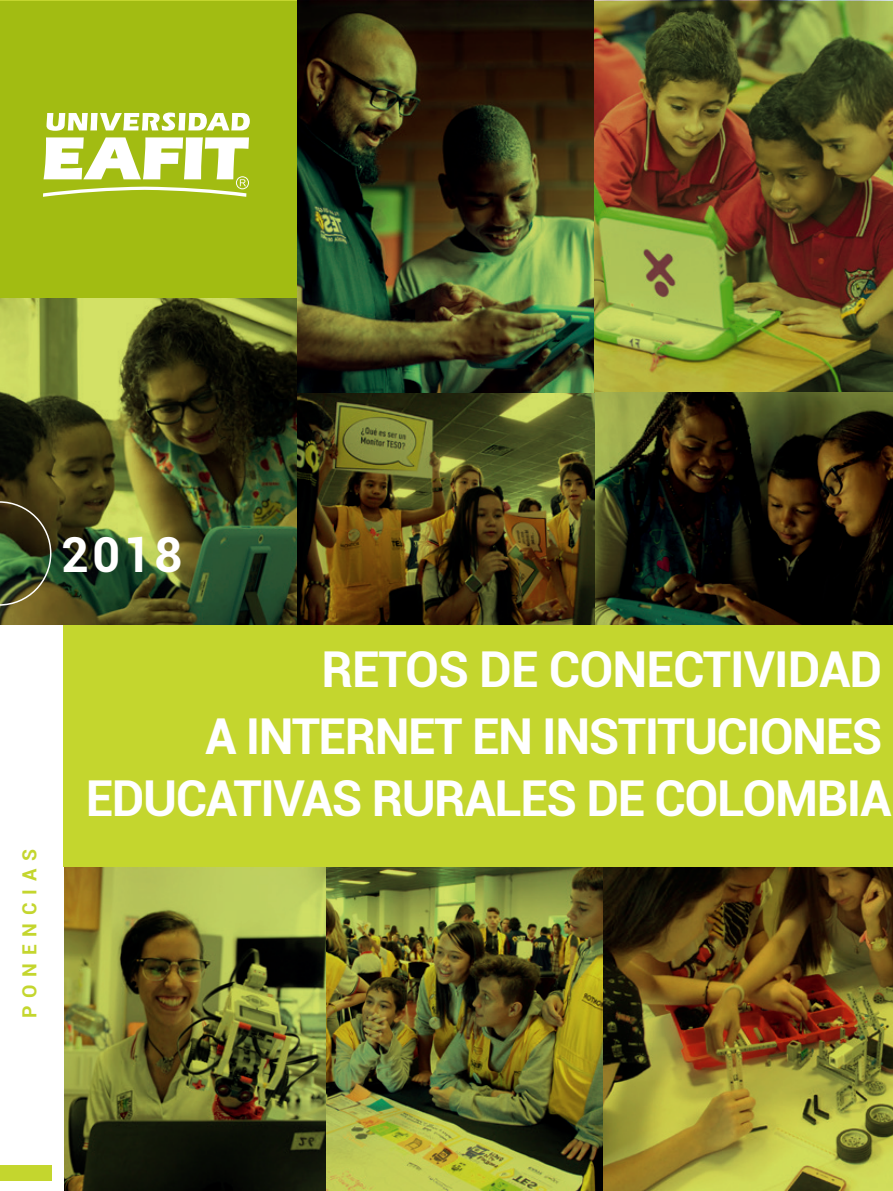
<style>
.page{position:relative;width:893px;height:1191px;background:#fff}
.page>*{position:absolute;margin:0;border:0;box-sizing:border-box;transform-origin:0 0}
.t1{font:700 49.5px/64.7px "Roboto";letter-spacing:-.03em;color:#fff;text-align:right}
.t2{font:700 48.3px "Roboto";color:#fff}
.t3{font:700 19.5px "Roboto";letter-spacing:.4em;color:#c4d62e}
</style>
<div class="page">
<hr style="left:892px;top:1140px;width:1px;height:51px;background:#e4ecad">
<img style="left:0;top:1px;width:892px;height:1189px">
<svg style="left:43px;top:137px;width:206px;height:60px"></svg>
<svg style="left:47px;top:113px;width:203px;height:18px"></svg>
<svg style="left:0;top:501px;width:51px;height:104px;background:#444d28"></svg>
<div style="left:0;top:625px;width:64px;height:566px;background:#fff"></div>
<div style="left:0;top:1165px;width:52px;height:16px;background:#c4d62e"></div>
<div style="left:64px;top:625px;width:829px;height:242px;background:#c4d62e"></div>
<p class="t2" style="left:61px;top:520px;width:123px">2018</p>
<p class="t3" style="left:16px;top:1018px;width:171px;rotate:-90deg">PONENCIAS</p>
<p class="t1" style="left:86px;top:635px;width:807px">RETOS DE CONECTIVIDAD<br>A INTERNET EN INSTITUCIONES<br>EDUCATIVAS RURALES DE COLOMBIA</p>
</div>
